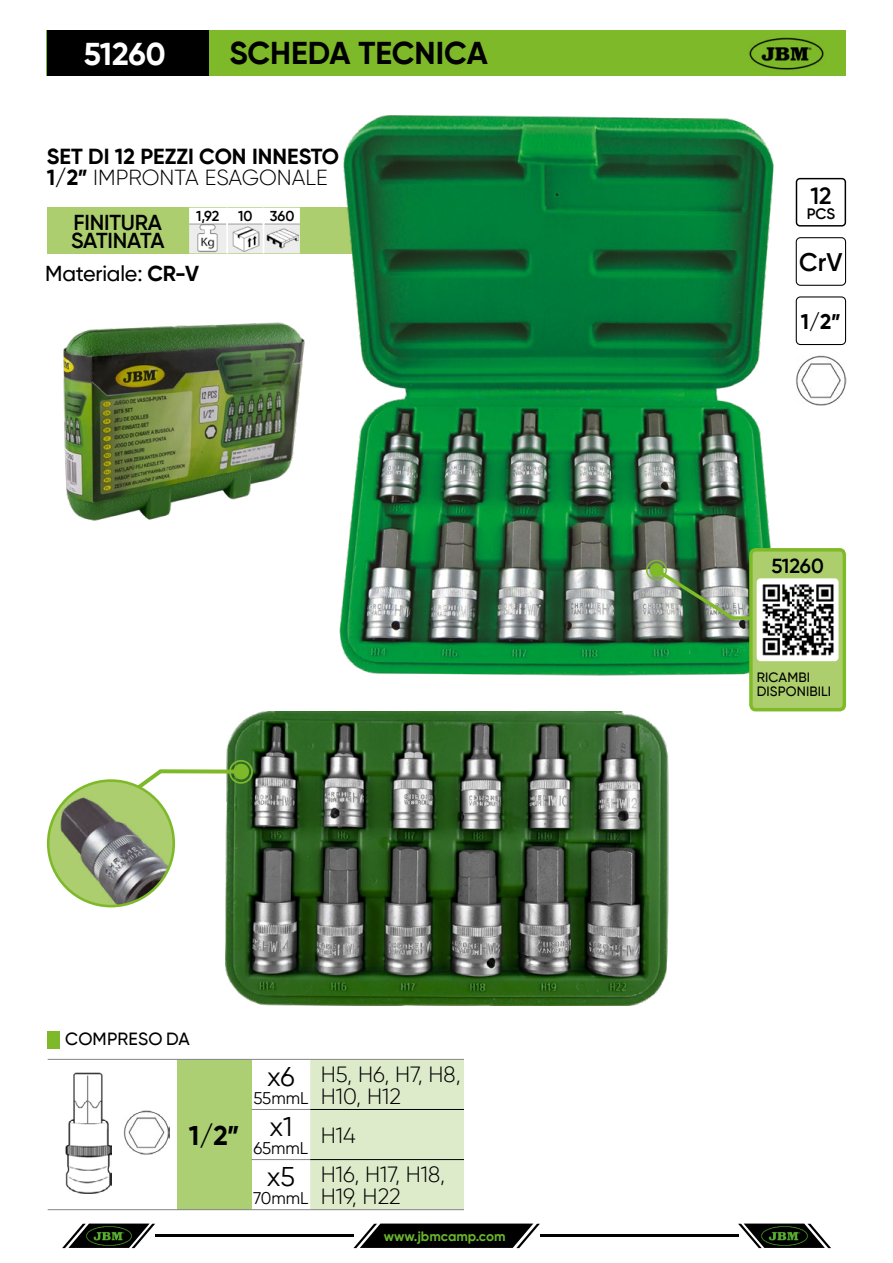
<style>
.page{position:relative;width:893px;height:1263px;background:#fff}
.page>*{position:absolute;margin:0;border:0;box-sizing:border-box;transform-origin:0 0}
.t1{font:700 31.5px "Gilroy";letter-spacing:-.005em;color:#000}
.t2{font:700 31.5px "Gilroy";letter-spacing:-.005em;color:#fff}
.t3{font:27px "Gilroy";color:#000}
.t4{font:700 27px "Gilroy";color:#000}
.t5{font:600 25.35px "Gilroy";color:#000}
.t6{font:600 23.4px "Gilroy";color:#000}
.t7{font:300 21.9px/21.9px "Gilroy";color:#000}
.t8{font:700 21.75px/21px "Gilroy";color:#000}
.t9{font:600 21.6px/18.8px "Gilroy";letter-spacing:-.01em;color:#000}
.t10{font:500 21.6px "Gilroy";letter-spacing:-.01em;color:#000}
.t11{font:700 21.15px "Gilroy";color:#000}
.t12{font:600 20.25px "Gilroy";letter-spacing:-.01em;color:#000}
.t13{font:500 17.7px "Gilroy";letter-spacing:.01em;color:#000}
.t14{font:16.95px "Gilroy";color:#000}
.t15{font:600 15px "Gilroy";color:#000}
.t16{font:600 14.4px "Gilroy";color:#000}
.t17{font:500 13.5px/13.5px "Gilroy";letter-spacing:.01em;color:#000}
.t18{font:700 13.5px "Gilroy";color:#69b42e}
.s1{font-weight:300}
.s2{font-weight:700}
</style>
<div class="page">
<hr style="left:155px;top:1234px;width:198px;height:3px;background:#000">
<hr style="left:540px;top:1234px;width:198px;height:3px;background:#000">
<svg style="left:353px;top:1223px;width:187px;height:25px;background:#2b2b2b"></svg>
<svg style="left:62px;top:1223px;width:93px;height:25px"></svg>
<svg style="left:738px;top:1223px;width:93px;height:25px"></svg>
<img style="left:85px;top:1225px;width:48px;height:21px">
<img style="left:760px;top:1225px;width:48px;height:21px">
<img style="left:63px;top:322px;width:242px;height:199px">
<img style="left:339px;top:115px;width:435px;height:561px">
<svg style="left:47px;top:31px;width:799px;height:45px;background:#61901f"></svg>
<svg style="left:47px;top:1031px;width:13px;height:17px"></svg>
<div style="left:646px;top:560px;width:21px;height:20px;border:2px solid #7db928;border-radius:50%"></div>
<svg style="left:652px;top:565px;width:97px;height:56px;background:#8a9887"></svg>
<div style="left:650px;top:563px;width:13px;height:14px;background:#7fba27;border-radius:50%"></div>
<div style="left:751px;top:550px;width:93px;height:160px;background:#adce6d;border-radius:5px"></div>
<div style="left:749px;top:548px;width:97px;height:163px;border:3px solid #7fba27;border-radius:5px"></div>
<img style="left:796px;top:356px;width:50px;height:49px">
<div style="left:796px;top:178px;width:50px;height:49px;border:1px solid #000;border-radius:4px"></div>
<div style="left:796px;top:237px;width:50px;height:49px;border:1px solid #000;border-radius:4px"></div>
<img style="left:225px;top:711px;width:444px;height:295px">
<svg style="left:141px;top:758px;width:114px;height:40px"></svg>
<img style="left:48px;top:783px;width:126px;height:123px">
<div style="left:47px;top:779px;width:128px;height:128px;border:3px solid #7db928;border-radius:50%"></div>
<img style="left:748px;top:36px;width:77px;height:35px">
<div style="left:796px;top:296px;width:50px;height:49px;border:1px solid #000;border-radius:4px"></div>
<svg style="left:47px;top:207px;width:434px;height:47px;background:#7eb56f"></svg>
<img style="left:194px;top:224px;width:28px;height:28px">
<img style="left:233px;top:225px;width:27px;height:27px">
<img style="left:266px;top:224px;width:32px;height:28px">
<div style="left:177px;top:1059px;width:75px;height:151px;background:#adcf74"></div>
<div style="left:310px;top:1060px;width:154px;height:149px;background:#deebcb"></div>
<hr style="left:310px;top:1109px;width:154px;height:1px;background:#000">
<hr style="left:310px;top:1159px;width:154px;height:1px;background:#000">
<hr style="left:48px;top:1059px;width:129px;height:1px;background:#878787">
<hr style="left:177px;top:1059px;width:75px;height:1px;background:#878787">
<hr style="left:252px;top:1059px;width:58px;height:1px;background:#878787">
<hr style="left:310px;top:1059px;width:154px;height:1px;background:#878787">
<hr style="left:177px;top:1209px;width:75px;height:1px;background:#878787">
<hr style="left:252px;top:1209px;width:58px;height:1px;background:#878787">
<hr style="left:252px;top:1109px;width:58px;height:1px;background:#878787">
<hr style="left:252px;top:1159px;width:58px;height:1px;background:#878787">
<hr style="left:48px;top:1209px;width:129px;height:1px;background:#878787">
<hr style="left:310px;top:1209px;width:154px;height:1px;background:#878787">
<img style="left:66px;top:1072px;width:46px;height:122px">
<img style="left:124px;top:1110px;width:46px;height:44px">
<img style="left:757px;top:578px;width:82px;height:83px">
<h1 class="t2" style="left:84px;top:34px;width:83px">51260</h1>
<h1 class="t1" style="left:229px;top:33px;width:260px">SCHEDA TECNICA</h1>
<p class="t8" style="left:47px;top:146px;width:293px">SET DI 12 PEZZI CON INNESTO<br>1/2” <span class="s1">IMPRONTA ESAGONALE</span></p>
<p class="t9" style="left:71px;top:212px;width:95px">FINITURA<br>SATINATA</p>
<p class="t16" style="left:196px;top:207px;width:25px">1,92</p>
<p class="t16" style="left:238px;top:207px;width:58px">10 360</p>
<p class="t10" style="left:45px;top:260px;width:155px">Materiale: <span class="s2">CR-V</span></p>
<p class="t13" style="left:65px;top:1028px;width:126px">COMPRESO DA</p>
<p class="t4" style="left:189px;top:1119px;width:52px">1/2”</p>
<p class="t3" style="left:267px;top:1060px;width:29px">x6</p>
<p class="t14" style="left:253px;top:1088px;width:56px">55mmL</p>
<p class="t3" style="left:269px;top:1110px;width:24px">x1</p>
<p class="t14" style="left:254px;top:1138px;width:56px">65mmL</p>
<p class="t3" style="left:267px;top:1160px;width:30px">x5</p>
<p class="t14" style="left:253px;top:1188px;width:57px">70mmL</p>
<p class="t7" style="left:321px;top:1063px;width:141px">H5, H6, H7, H8,<br>H10, H12</p>
<p class="t7" style="left:321px;top:1124px;width:36px">H14</p>
<p class="t7" style="left:321px;top:1163px;width:126px">H16, H17, H18,<br>H19, H22</p>
<p class="t18" style="left:384px;top:1228px;width:123px">www.jbmcamp.com</p>
<p class="t6" style="left:810px;top:181px;width:23px">12</p>
<p class="t15" style="left:807px;top:204px;width:30px">PCS</p>
<p class="t5" style="left:799px;top:247px;width:45px">CrV</p>
<p class="t11" style="left:801px;top:308px;width:41px">1/2”</p>
<p class="t12" style="left:771px;top:553px;width:54px">51260</p>
<p class="t17" style="left:757px;top:671px;width:76px">RICAMBI<br>DISPONIBILI</p>
</div>
